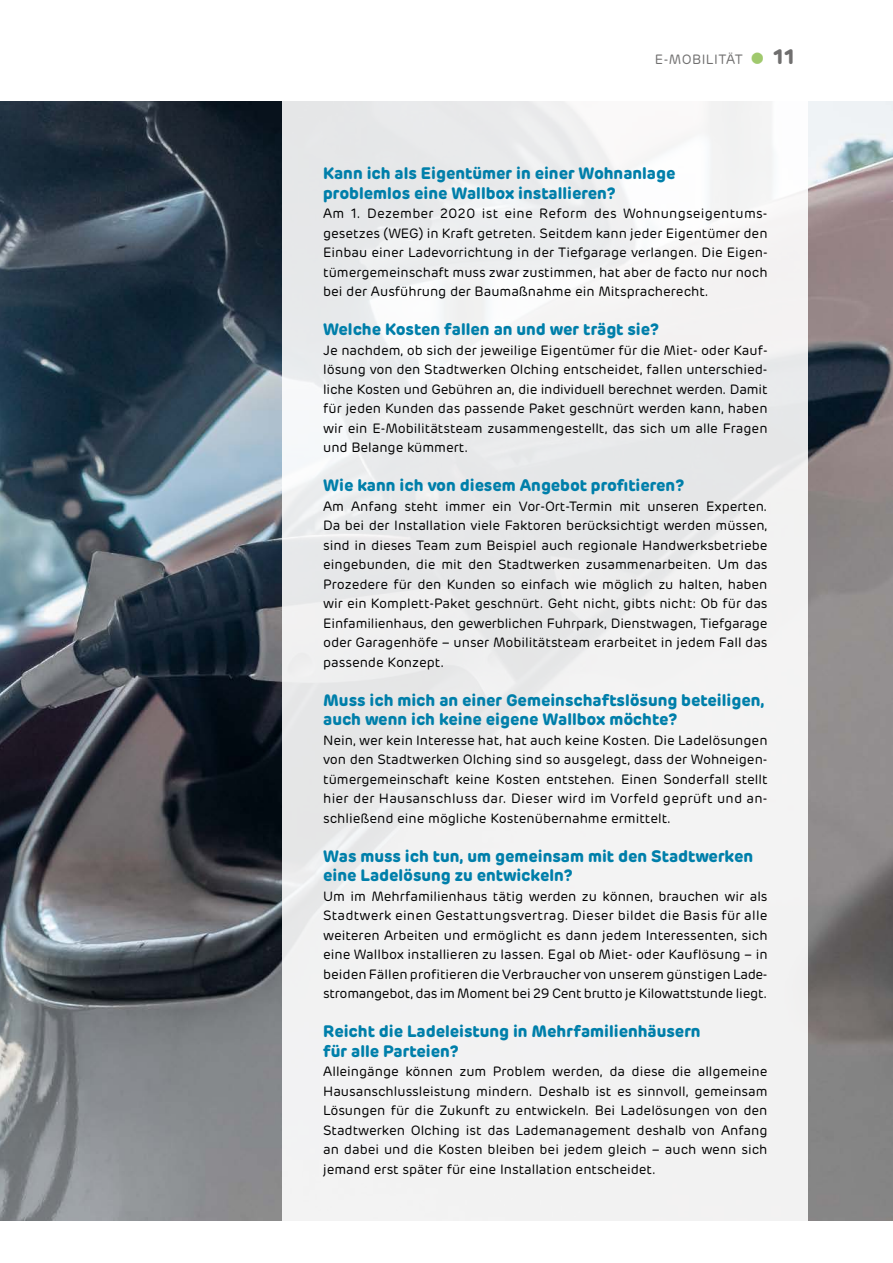
<style>
.page{position:relative;width:893px;height:1263px;background:#fff}
.page>*{position:absolute;margin:0;border:0;box-sizing:border-box;transform-origin:0 0}
.t1{font:700 21px "Rubrik";color:#706f6f}
.t2{font:700 16.5px/19.5px "Rubrik";color:#007faa}
.t3{font:13.5px/19.5px "Rubrik";color:#000;text-align:justify}
.t4{font:13.5px "Rubrik";color:#706f6f}
.s1{font-weight:400;font-size:45px;color:#a0c96d}
</style>
<div class="page">
<img style="left:0;top:101px;width:893px;height:1119px">
<div style="left:283px;top:91px;width:525px;height:1141px;background:linear-gradient(to right,#ecedee,#f3f3f3)"></div>
<p class="t4" style="left:655px;top:51px;width:24px">e-mobilit</p>
<p class="t4" style="left:726px;top:51px;width:16px">ät</p>
<h1 class="t1" style="left:747px;top:43px;width:50px"><span class="s1">•</span> 11</h1>
<p class="t2" style="left:323px;top:164px;width:354px">Kann ich als Eigentümer in einer Wohnanlage problemlos eine Wallbox installieren?</p>
<p class="t3" style="left:323px;top:204px;width:446px">Am 1. Dezember 2020 ist eine Reform des Wohnungseigentums&shy;gesetzes (WEG) in Kraft getreten. Seitdem kann jeder Eigentümer den Einbau einer Ladevorrichtung in der Tiefgarage verlangen. Die Eigen&shy;tümergemeinschaft muss zwar zustimmen, hat aber de facto nur noch bei der Ausführung der Baumaßnahme ein Mitspracherecht.</p>
<p class="t2" style="left:323px;top:320px;width:337px">Welche Kosten fallen an und wer trägt sie?</p>
<p class="t3" style="left:323px;top:340px;width:446px">Je nachdem, ob sich der jeweilige Eigentümer für die Miet- oder Kauf&shy;lösung von den Stadtwerken Olching entscheidet, fallen unterschied&shy;liche Kosten und Gebühren an, die individuell berechnet werden. Damit für jeden Kunden das passende Paket geschnürt werden kann, haben wir ein E-Mobilitätsteam zusammengestellt, das sich um alle Fragen und Belange kümmert.</p>
<p class="t2" style="left:323px;top:476px;width:363px">Wie kann ich von diesem Angebot profitieren?</p>
<p class="t3" style="left:323px;top:496px;width:446px">Am Anfang steht immer ein Vor-Ort-Termin mit unseren Experten.<br>Da bei der Installation viele Faktoren berücksichtigt werden müssen, sind in dieses Team zum Beispiel auch regionale Handwerksbetriebe eingebunden, die mit den Stadtwerken zusammenarbeiten. Um das Prozedere für den Kunden so einfach wie möglich zu halten, haben wir ein Komplett-Paket geschnürt. Geht nicht, gibts nicht: Ob für das Einfamilienhaus, den gewerblichen Fuhrpark, Dienstwagen, Tiefgarage oder Garagenhöfe – unser Mobilitätsteam erarbeitet in jedem Fall das passende Konzept.</p>
<p class="t2" style="left:323px;top:690px;width:443px">Muss ich mich an einer Gemeinschaftslösung beteiligen, auch wenn ich keine eigene Wallbox möchte?</p>
<p class="t3" style="left:323px;top:730px;width:446px">Nein, wer kein Interesse hat, hat auch keine Kosten. Die Ladelösungen von den Stadtwerken Olching sind so ausgelegt, dass der Wohneigen&shy;tümergemeinschaft keine Kosten entstehen. Einen Sonderfall stellt hier der Hausanschluss dar. Dieser wird im Vorfeld geprüft und an&shy;schließend eine mögliche Kostenübernahme ermittelt.</p>
<p class="t2" style="left:323px;top:846px;width:431px">Was muss ich tun, um gemeinsam mit den Stadtwerken eine Ladelösung zu entwickeln?</p>
<p class="t3" style="left:323px;top:886px;width:446px">Um im Mehrfamilienhaus tätig werden zu können, brauchen wir als Stadtwerk einen Gestattungsvertrag. Dieser bildet die Basis für alle weiteren Arbeiten und ermöglicht es dann jedem Interessenten, sich eine Wallbox installieren zu lassen. Egal ob Miet- oder Kauflösung – in beiden Fällen profitieren die Verbraucher von unserem günstigen Lade&shy;stromangebot, das im Moment bei 29 Cent brutto je Kilowattstunde liegt.</p>
<p class="t2" style="left:323px;top:1022px;width:379px">Reicht die Ladeleistung in Mehrfamilienhäusern für alle Parteien?</p>
<p class="t3" style="left:323px;top:1062px;width:446px">Alleingänge können zum Problem werden, da diese die allgemeine Hausanschlussleistung mindern. Deshalb ist es sinnvoll, gemeinsam Lösungen für die Zukunft zu entwickeln. Bei Ladelösungen von den Stadtwerken Olching ist das Lademanagement deshalb von Anfang an dabei und die Kosten bleiben bei jedem gleich – auch wenn sich jemand erst später für eine Installation entscheidet.</p>
</div>
